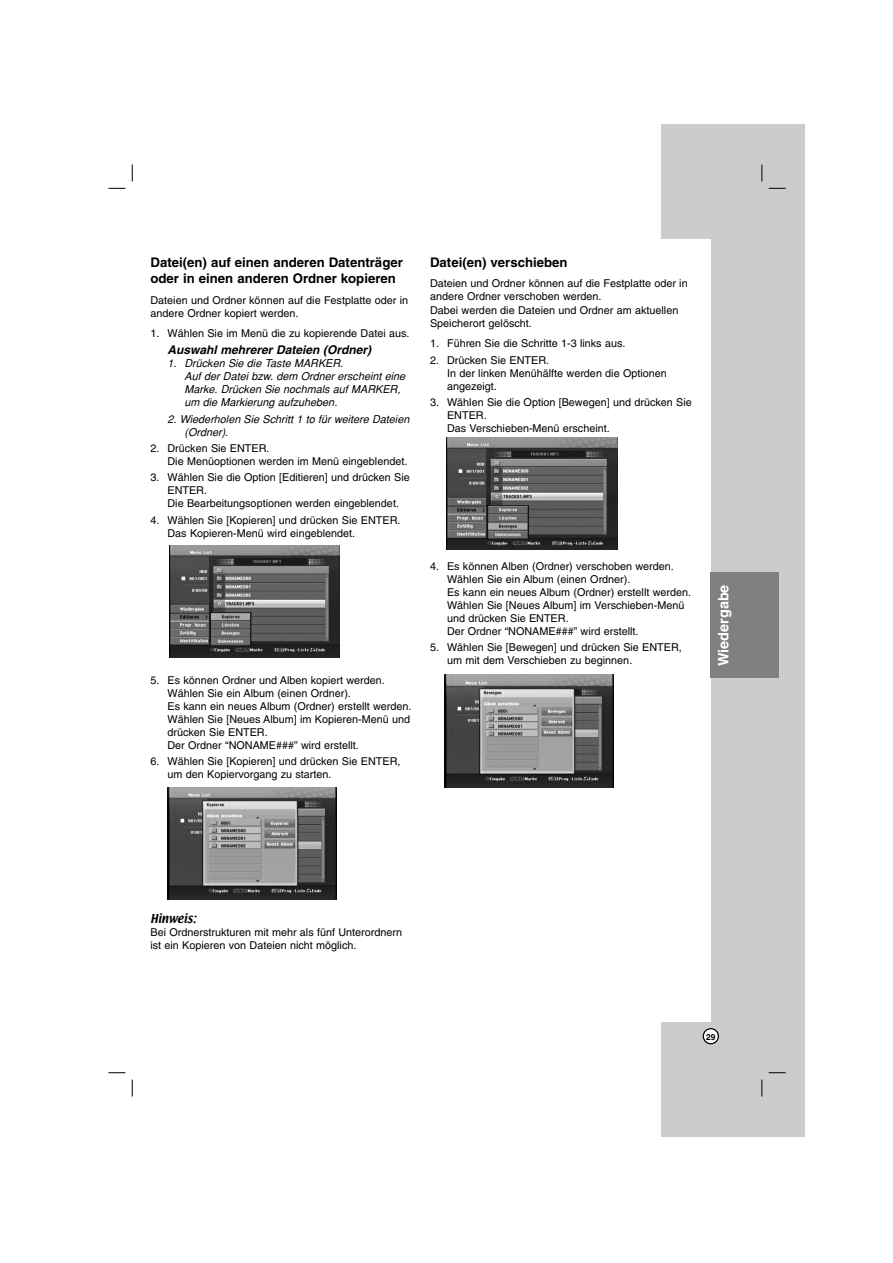
<style>
.page{position:relative;width:893px;height:1263px;background:#fff}
.page>*{position:absolute;margin:0;border:0;box-sizing:border-box;transform-origin:0 0}
.t1{font:700 14.4px "Helvetica";color:#fff}
.t2{font:700 13.2px/15.9px "Helvetica";color:#000}
.t3{font:italic 700 12px "Helvetica";color:#000}
.t4{font:10.8px/12.9px "Helvetica";color:#000}
.t5{font:italic 10.8px/12.9px "Helvetica";color:#000}
.t6{font:10.8px "Textile";color:#000}
.t7{font:700 8.4px "Helvetica";color:#000}
</style>
<div class="page">
<div style="left:661px;top:124px;width:143px;height:1013px;background:#ccc"></div>
<div style="left:601px;top:239px;width:109px;height:783px;background:#fff"></div>
<svg style="left:702px;top:1028px;width:17px;height:16px"></svg>
<div style="left:710px;top:573px;width:68px;height:105px;background:#808080"></div>
<svg style="left:132px;top:165px;width:1px;height:17px"></svg>
<svg style="left:761px;top:165px;width:1px;height:17px"></svg>
<svg style="left:132px;top:1080px;width:1px;height:17px"></svg>
<svg style="left:761px;top:1080px;width:1px;height:17px"></svg>
<svg style="left:108px;top:188px;width:17px;height:1px"></svg>
<svg style="left:768px;top:188px;width:17px;height:1px"></svg>
<svg style="left:108px;top:1072px;width:17px;height:1px"></svg>
<svg style="left:768px;top:1072px;width:17px;height:1px"></svg>
<img style="left:169px;top:545px;width:170px;height:113px">
<img style="left:447px;top:437px;width:170px;height:112px">
<img style="left:167px;top:787px;width:169px;height:112px">
<img style="left:445px;top:675px;width:168px;height:112px">
<p class="t2" style="left:150px;top:256px;width:254px">Datei(en) auf einen anderen Datenträger oder in einen anderen Ordner kopieren</p>
<p class="t4" style="left:150px;top:295px;width:259px">Dateien und Ordner können auf die Festplatte oder in andere Ordner kopiert werden.</p>
<p class="t4" style="left:150px;top:327px;width:260px">1. Wählen Sie im Menü die zu kopierende Datei aus.</p>
<p class="t3" style="left:167px;top:345px;width:205px">Auswahl mehrerer Dateien (Ordner)</p>
<p class="t5" style="left:184px;top:358px;width:222px;text-indent:-17px">1. Drücken Sie die Taste MARKER.<br>Auf der Datei bzw. dem Ordner erscheint eine Marke. Drücken Sie nochmals auf MARKER, um die Markierung aufzuheben.</p>
<p class="t5" style="left:184px;top:413px;width:226px;text-indent:-17px">2. Wiederholen Sie Schritt 1 to für weitere Dateien (Ordner).</p>
<p class="t4" style="left:167px;top:443px;width:241px;text-indent:-17px">2. Drücken Sie ENTER.<br>Die Menüoptionen werden im Menü eingeblendet.</p>
<p class="t4" style="left:167px;top:472px;width:244px;text-indent:-17px">3. Wählen Sie die Option [Editieren] und drücken Sie<br>ENTER.<br>Die Bearbeitungsoptionen werden eingeblendet.</p>
<p class="t4" style="left:167px;top:514px;width:234px;text-indent:-17px">4. Wählen Sie [Kopieren] und drücken Sie ENTER.<br>Das Kopieren-Menü wird eingeblendet.</p>
<p class="t4" style="left:167px;top:675px;width:245px;text-indent:-17px">5. Es können Ordner und Alben kopiert werden.<br>Wählen Sie ein Album (einen Ordner).<br>Es kann ein neues Album (Ordner) erstellt werden.<br>Wählen Sie [Neues Album] im Kopieren-Menü und drücken Sie ENTER.<br>Der Ordner “NONAME###” wird erstellt.</p>
<p class="t4" style="left:167px;top:756px;width:234px;text-indent:-17px">6. Wählen Sie [Kopieren] und drücken Sie ENTER, um den Kopiervorgang zu starten.</p>
<p class="t2" style="left:430px;top:256px;width:139px">Datei(en) verschieben</p>
<p class="t4" style="left:430px;top:278px;width:259px">Dateien und Ordner können auf die Festplatte oder in andere Ordner verschoben werden.<br>Dabei werden die Dateien und Ordner am aktuellen Speicherort gelöscht.</p>
<p class="t4" style="left:430px;top:338px;width:197px">1. Führen Sie die Schritte 1-3 links aus.</p>
<p class="t4" style="left:447px;top:354px;width:221px;text-indent:-17px">2. Drücken Sie ENTER.<br>In der linken Menühälfte werden die Optionen angezeigt.</p>
<p class="t4" style="left:447px;top:397px;width:246px;text-indent:-17px">3. Wählen Sie die Option [Bewegen] und drücken Sie<br>ENTER.<br>Das Verschieben-Menü erscheint.</p>
<p class="t4" style="left:447px;top:561px;width:245px;text-indent:-17px">4. Es können Alben (Ordner) verschoben werden.<br>Wählen Sie ein Album (einen Ordner).<br>Es kann ein neues Album (Ordner) erstellt werden.<br>Wählen Sie [Neues Album] im Verschieben-Menü und drücken Sie ENTER.<br>Der Ordner “NONAME###” wird erstellt.</p>
<p class="t4" style="left:447px;top:642px;width:236px;text-indent:-17px">5. Wählen Sie [Bewegen] und drücken Sie ENTER, um mit dem Verschieben zu beginnen.</p>
<h1 class="t1" style="left:718px;top:666px;width:83px;rotate:-90deg">Wiedergabe</h1>
<p class="t6" style="left:150px;top:912px;width:47px">Hinweis:</p>
<p class="t4" style="left:150px;top:927px;width:253px">Bei Ordnerstrukturen mit mehr als fünf Unterordnern ist ein Kopieren von Dateien nicht möglich.</p>
<p class="t7" style="left:706px;top:1034px;width:11px">29</p>
</div>
